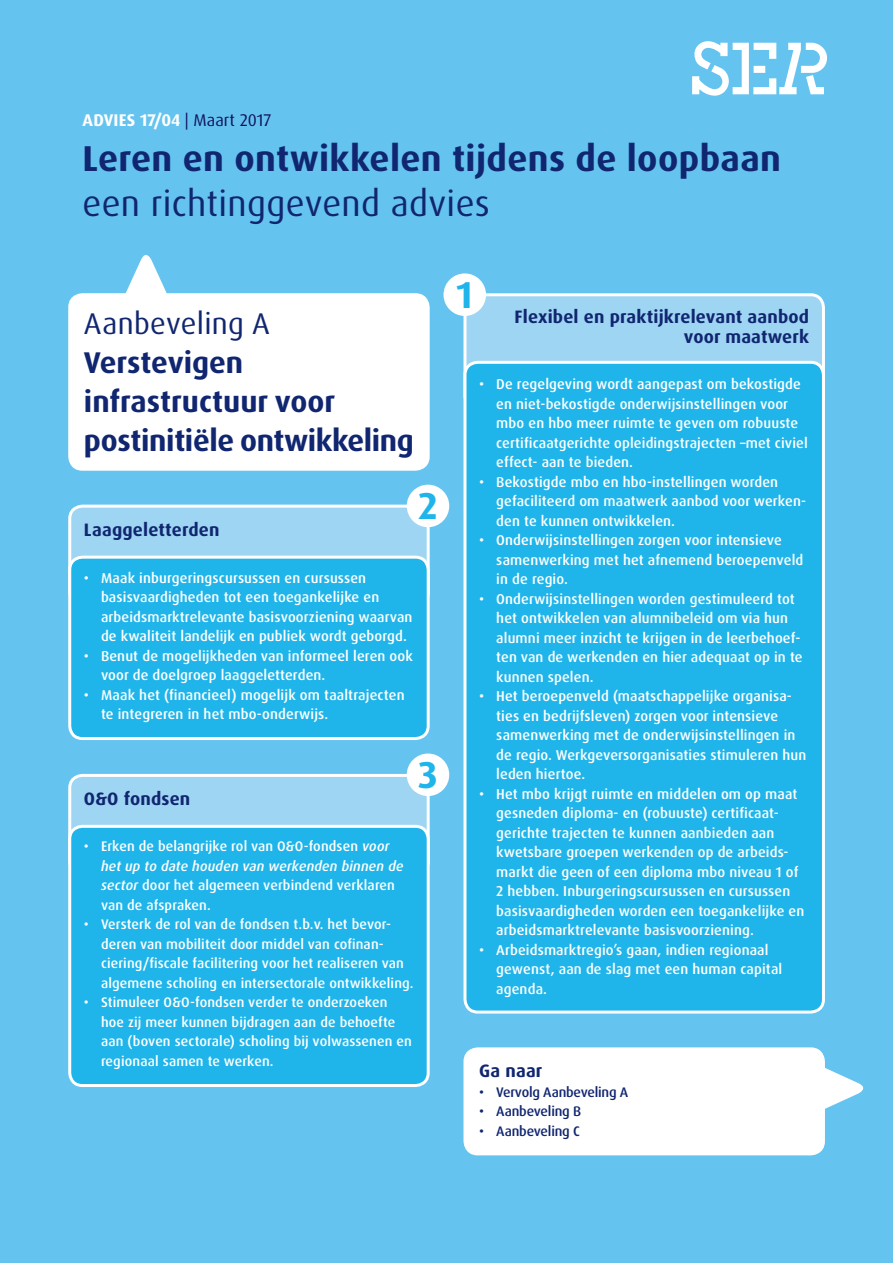
<style>
.page{position:relative;width:893px;height:1263px;background:#65c4ef}
.page>*{position:absolute;margin:0;border:0;box-sizing:border-box;transform-origin:0 0}
.t1{font:700 37.5px "Dax OT";color:#1fb5ea}
.t2{font:700 36px "Dax OT";letter-spacing:.01em;color:#112670}
.t3{font:36px "Dax OT";letter-spacing:.01em;color:#112670}
.t4{font:700 30px/39px "Dax OT";letter-spacing:-.01em;color:#112670}
.t5{font:30px "Dax OT";letter-spacing:.01em;color:#112670}
.t6{font:700 18px/19.5px "Dax OT";letter-spacing:.01em;color:#112670;text-align:right}
.t7{font:700 16.95px "Dax OT";letter-spacing:.01em;color:#fff}
.t8{font:500 14.25px/19.5px "Dax OT";letter-spacing:.01em;color:#fff}
.t9{font:500 13.8px/19.5px "Dax OT";letter-spacing:.01em;color:#fff}
.t10{font:500 13.8px "Dax OT";letter-spacing:-.015em;color:#112670}
.s1{font-weight:400;color:#11125f}
.s2{font-style:italic}
</style>
<div class="page">
<div style="left:70px;top:506px;width:358px;height:99px;background:#9ed5f3;border-radius:13px"></div>
<div style="left:68px;top:505px;width:362px;height:102px;border:3px solid #fff;border-radius:13px"></div>
<div style="left:70px;top:557px;width:358px;height:181px;background:#1fb5ea;border-radius:13px"></div>
<div style="left:68px;top:556px;width:362px;height:184px;border:3px solid #fff;border-radius:13px"></div>
<div style="left:465px;top:295px;width:358px;height:114px;background:#9ed5f3;border-radius:13px"></div>
<div style="left:463px;top:293px;width:362px;height:117px;border:3px solid #fff;border-radius:13px"></div>
<div style="left:465px;top:362px;width:358px;height:650px;background:#1fb5ea;border-radius:13px"></div>
<div style="left:463px;top:361px;width:362px;height:652px;border:3px solid #fff;border-radius:13px"></div>
<div style="left:70px;top:775px;width:358px;height:99px;background:#9ed5f3;border-radius:13px"></div>
<div style="left:68px;top:774px;width:362px;height:102px;border:3px solid #fff;border-radius:13px"></div>
<div style="left:70px;top:826px;width:358px;height:259px;background:#1fb5ea;border-radius:13px"></div>
<div style="left:68px;top:825px;width:362px;height:262px;border:3px solid #fff;border-radius:13px"></div>
<svg style="left:692px;top:41px;width:135px;height:55px"></svg>
<div style="left:465px;top:1049px;width:358px;height:105px;background:#fff;border-radius:13px"></div>
<div style="left:463px;top:1047px;width:362px;height:108px;border:3px solid #fff;border-radius:13px"></div>
<svg style="left:821px;top:1059px;width:43px;height:59px"></svg>
<div style="left:443px;top:273px;width:43px;height:43px;background:#fff;border-radius:50%"></div>
<div style="left:407px;top:485px;width:42px;height:42px;background:#fff;border-radius:50%"></div>
<div style="left:407px;top:753px;width:42px;height:43px;background:#fff;border-radius:50%"></div>
<svg style="left:126px;top:255px;width:41px;height:38px"></svg>
<div style="left:70px;top:295px;width:358px;height:174px;background:#fff;border-radius:13px"></div>
<div style="left:68px;top:293px;width:362px;height:178px;border:3px solid #fff;border-radius:13px"></div>
<p class="t7" style="left:83px;top:109px;width:190px">ADVIES 17/04 <span class="s1">| Maart 2017</span></p>
<h2 class="t2" style="left:82px;top:135px;width:700px">Leren en ontwikkelen tijdens de loopbaan</h2>
<h2 class="t3" style="left:82px;top:181px;width:409px">een richtinggevend advies</h2>
<h3 class="t5" style="left:84px;top:305px;width:188px">Aanbeveling A</h3>
<h3 class="t4" style="left:84px;top:343px;width:331px">Verstevigen infrastructuur voor postinitiële ontwikkeling</h3>
<h1 class="t1" style="left:418px;top:482px;width:21px">2</h1>
<p class="t6" style="left:84px;top:520px;width:137px">Laaggeletterden</p>
<p class="t8" style="left:101px;top:568px;width:313px;text-indent:-17px">• Maak inburgeringscursussen en cursussen basisvaardigheden tot een toegankelijke en arbeidsmarktrelevante basisvoorziening waarvan de kwaliteit landelijk en publiek wordt geborgd.</p>
<p class="t8" style="left:101px;top:646px;width:313px;text-indent:-17px">• Benut de mogelijkheden van informeel leren ook voor de doelgroep laaggeletterden.</p>
<p class="t8" style="left:101px;top:685px;width:305px;text-indent:-17px">• Maak het (financieel) mogelijk om taaltrajecten te integreren in het mbo-onderwijs.</p>
<h1 class="t1" style="left:418px;top:751px;width:21px">3</h1>
<p class="t6" style="left:84px;top:789px;width:108px">O&amp;O fondsen</p>
<p class="t9" style="left:101px;top:837px;width:304px;text-indent:-17px">• Erken de belangrijke rol van O&amp;O-fondsen <span class="s2">voor het up to date houden van werkenden binnen de sector</span> door het algemeen verbindend verklaren van de afspraken.</p>
<p class="t9" style="left:101px;top:915px;width:314px;text-indent:-17px">• Versterk de rol van de fondsen t.b.v. het bevor&shy;deren van mobiliteit door middel van cofinan&shy;ciering/fiscale facilitering voor het realiseren van algemene scholing en intersectorale ontwikkeling.</p>
<p class="t9" style="left:101px;top:993px;width:312px;text-indent:-17px">• Stimuleer O&amp;O-fondsen verder te onderzoeken hoe zij meer kunnen bijdragen aan de behoefte aan (boven sectorale) scholing bij volwassenen en regionaal samen te werken.</p>
<h1 class="t1" style="left:457px;top:271px;width:18px">1</h1>
<p class="t6" style="left:514px;top:307px;width:296px">Flexibel en praktijkrelevant aanbod voor maatwerk</p>
<p class="t8" style="left:496px;top:375px;width:313px;text-indent:-17px">• De regelgeving wordt aangepast om bekostigde en niet-bekostigde onderwijsinstellingen voor mbo en hbo meer ruimte te geven om robuuste certificaatgerichte opleidingstrajecten –met civiel effect- aan te bieden.</p>
<p class="t8" style="left:496px;top:472px;width:311px;text-indent:-17px">• Bekostigde mbo en hbo-instellingen worden gefaciliteerd om maatwerk aanbod voor werken&shy;den te kunnen ontwikkelen.</p>
<p class="t8" style="left:496px;top:531px;width:309px;text-indent:-17px">• Onderwijsinstellingen zorgen voor intensieve samenwerking met het afnemend beroepenveld in de regio.</p>
<p class="t8" style="left:496px;top:589px;width:308px;text-indent:-17px">• Onderwijsinstellingen worden gestimuleerd tot het ontwikkelen van alumnibeleid om via hun alumni meer inzicht te krijgen in de leerbehoef&shy;ten van de werkenden en hier adequaat op in te kunnen spelen.</p>
<p class="t8" style="left:496px;top:687px;width:312px;text-indent:-17px">• Het beroepenveld (maatschappelijke organisa&shy;ties en bedrijfsleven) zorgen voor intensieve samenwerking met de onderwijsinstellingen in de regio. Werkgeversorganisaties stimuleren hun leden hiertoe.</p>
<p class="t8" style="left:496px;top:784px;width:310px;text-indent:-17px">• Het mbo krijgt ruimte en middelen om op maat gesneden diploma- en (robuuste) certificaat&shy;gerichte trajecten te kunnen aanbieden aan kwetsbare groepen werkenden op de arbeids&shy;markt die geen of een diploma mbo niveau 1 of 2 hebben. Inburgeringscursussen en cursussen basisvaardigheden worden een toegankelijke en arbeidsmarktrelevante basisvoorziening.</p>
<p class="t8" style="left:496px;top:940px;width:288px;text-indent:-17px">• Arbeidsmarktregio’s gaan, indien regionaal gewenst, aan de slag met een human capital agenda.</p>
<p class="t6" style="left:479px;top:1061px;width:65px">Ga naar</p>
<p class="t10" style="left:479px;top:1083px;width:150px">• Vervolg Aanbeveling A</p>
<p class="t10" style="left:479px;top:1103px;width:104px">• Aanbeveling B</p>
<p class="t10" style="left:479px;top:1122px;width:102px">• Aanbeveling C</p>
</div>
